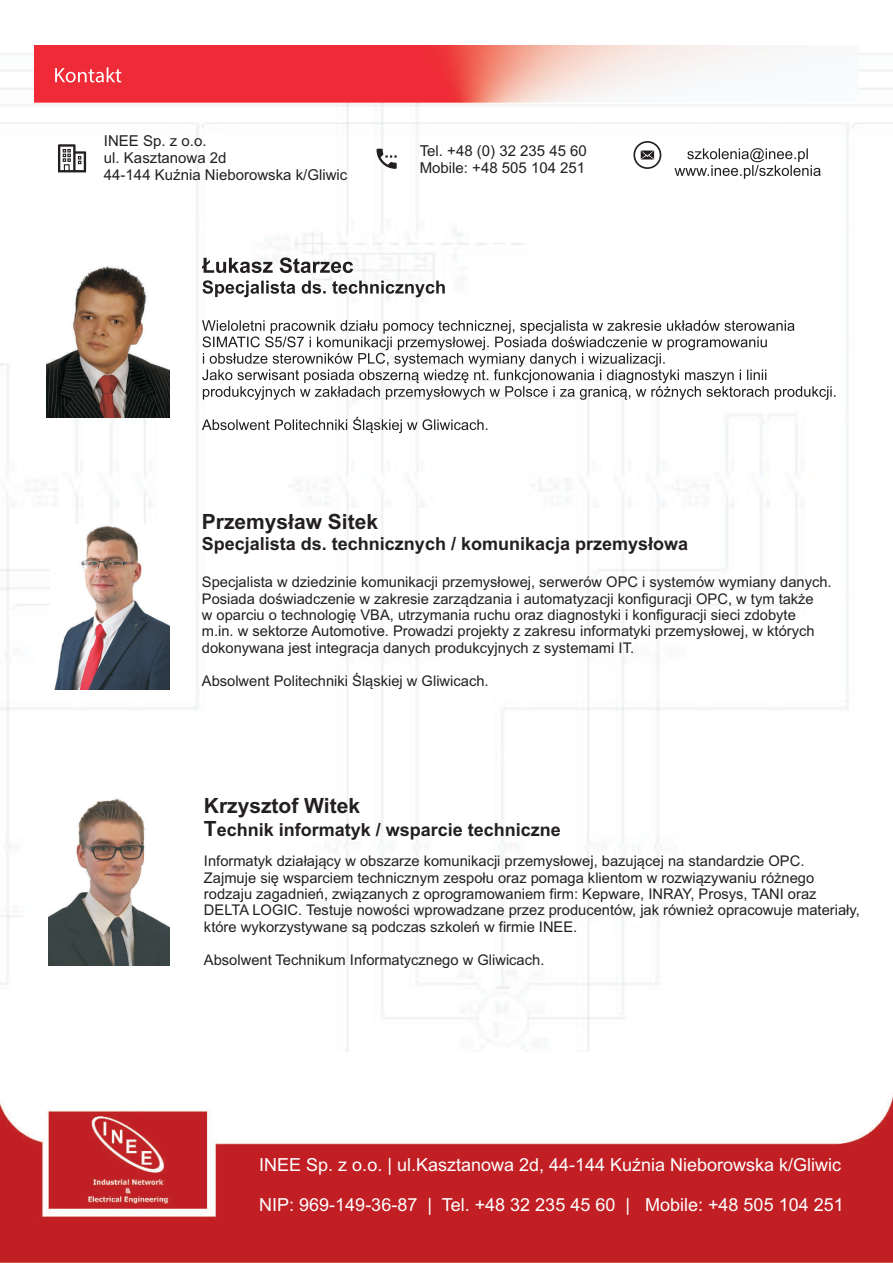
<style>
.page{position:relative;width:893px;height:1263px;background:#fff}
.page>*{position:absolute;margin:0;border:0;box-sizing:border-box;transform-origin:0 0}
.t1{font:700 21px "Arial";color:#231f20}
.t2{font:18px "Arial";color:#fff}
.t3{font:700 18px "Arial";color:#231f20}
.t4{font:15px/16.8px "Arial";color:#231f20}
.t5{font:14.7px/16.4px "Arial";color:#231f20}
.s1{font-size:21px}
</style>
<div class="page">
<img style="left:0;top:53px;width:893px;height:999px">
<svg style="left:58px;top:144px;width:28px;height:28px"></svg>
<img style="left:34px;top:45px;width:824px;height:59px">
<svg style="left:55px;top:67px;width:66px;height:15px"></svg>
<svg style="left:377px;top:149px;width:20px;height:20px"></svg>
<svg style="left:633px;top:141px;width:28px;height:28px"></svg>
<svg style="left:202px;top:257px;width:243px;height:40px"></svg>
<svg style="left:202px;top:320px;width:633px;height:113px"></svg>
<img style="left:0;top:1093px;width:893px;height:169px">
<svg style="left:674px;top:148px;width:147px;height:31px"></svg>
<div style="left:220px;top:1165px;width:591px;height:46px;background:#c11f24"></div>
<img style="left:48px;top:797px;width:122px;height:169px">
<img style="left:51px;top:524px;width:119px;height:165px">
<img style="left:47px;top:260px;width:123px;height:158px">
<p class="t4" style="left:104px;top:134px;width:245px">INEE Sp. z o.o.<br>ul. Kasztanowa 2d<br>44-144 Kuźnia Nieborowska k/Gliwic</p>
<p class="t4" style="left:420px;top:144px;width:169px">Tel. +48 (0) 32 235 45 60<br>Mobile: +48 505 104 251</p>
<h1 class="t1" style="left:202px;top:514px;width:178px">Przemysław Sitek</h1>
<p class="t3" style="left:202px;top:537px;width:488px">Specjalista ds. technicznych / komunikacja przemysłowa</p>
<p class="t5" style="left:202px;top:575px;width:631px">Specjalista w dziedzinie komunikacji przemysłowej, serwerów OPC i systemów wymiany danych.<br>Posiada doświadczenie w zakresie zarządzania i automatyzacji konfiguracji OPC, w tym także<br>w oparciu o technologię VBA, utrzymania ruchu oraz diagnostyki i konfiguracji sieci zdobyte<br>m.in. w sektorze Automotive. Prowadzi projekty z zakresu informatyki przemysłowej, w których dokonywana jest integracja danych produkcyjnych z systemami IT.</p>
<p class="t5" style="left:202px;top:674px;width:288px">Absolwent Politechniki Śląskiej w Gliwicach.</p>
<h1 class="t1" style="left:204px;top:798px;width:158px">Krzysztof Witek</h1>
<p class="t3" style="left:204px;top:823px;width:358px"><span class="s1">T</span>echnik informatyk / wsparcie techniczne</p>
<p class="t5" style="left:204px;top:854px;width:657px">Informatyk działający w obszarze komunikacji przemysłowej, bazującej na standardzie OPC.<br>Zajmuje się wsparciem technicznym zespołu oraz pomaga klientom w rozwiązywaniu różnego rodzaju zagadnień, związanych z oprogramowaniem firm: Kepware, INRAY, Prosys, TANI oraz DELTA LOGIC. Testuje nowości wprowadzane przez producentów, jak również opracowuje materiały, które wykorzystywane są podczas szkoleń w firmie INEE.</p>
<p class="t5" style="left:204px;top:953px;width:342px">Absolwent Technikum Informatycznego w Gliwicach.</p>
<p class="t2" style="left:259px;top:1157px;width:583px">INEE Sp. z o.o. | ul.Kasztanowa 2d, 44-144 Kuźnia Nieborowska k/Gliwic</p>
<p class="t2" style="left:259px;top:1198px;width:586px">NIP: 969-149-36-87 | Tel. +48 32 235 45 60 | Mobile: +48 505 104 251</p>
</div>
